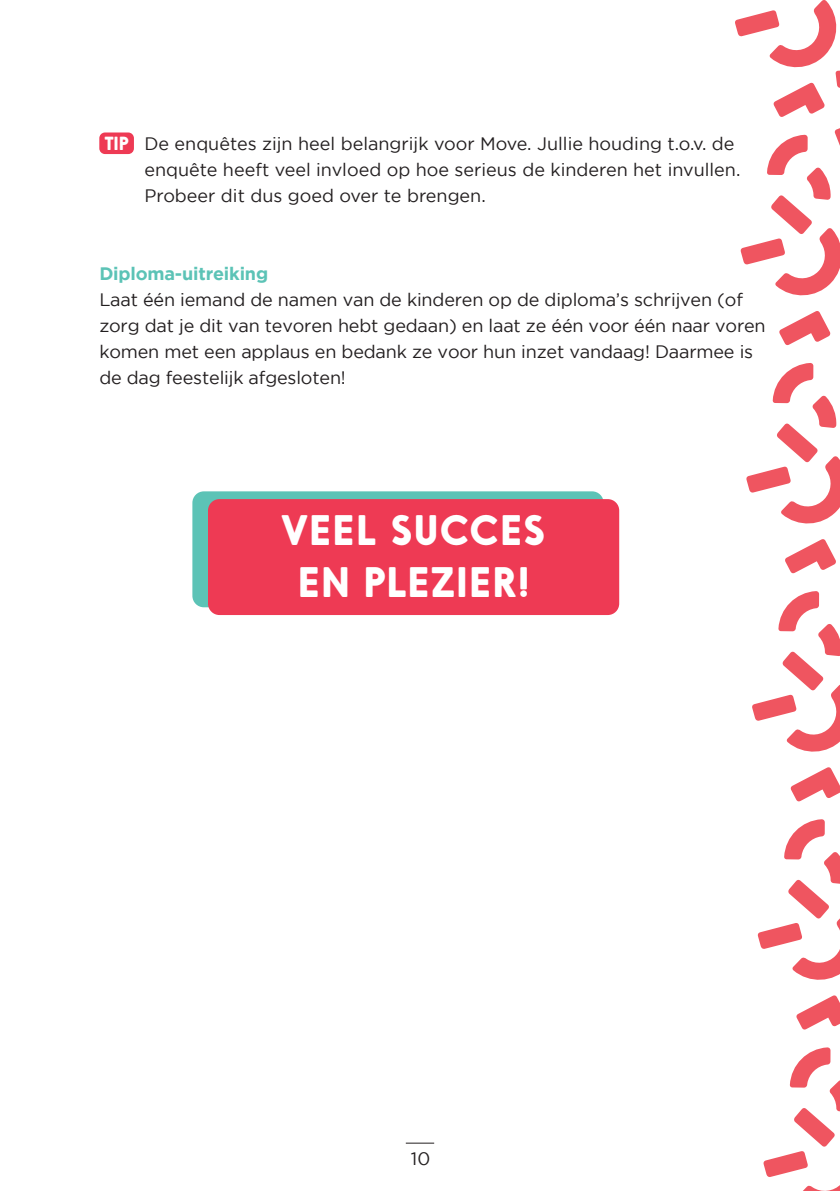
<style>
.page{position:relative;width:840px;height:1191px;background:#fff}
.page>*{position:absolute;margin:0;border:0;box-sizing:border-box;transform-origin:0 0}
.t1{font:700 40.4px/52px "Odudo Soft";letter-spacing:.045em;color:#fff;text-align:center}
.t2{font:18px/26px "Gotham";letter-spacing:-.01em;color:#231f20}
.t3{font:18px/26px "Gotham";color:#231f20}
.t4{font:700 18px "Gotham";letter-spacing:-.01em;color:#5cc3b6}
.s1{font-family:"Odudo Soft";font-weight:700;color:#fff}
</style>
<div class="page">
<svg style="left:405px;top:1142px;width:29px;height:1px"></svg>
<div style="left:99px;top:132px;width:35px;height:22px;background:#ee3a54;border-radius:6px"></div>
<div style="left:192px;top:491px;width:411px;height:116px;background:#5cc3b6;border-radius:11px"></div>
<div style="left:208px;top:499px;width:411px;height:116px;background:#ee3a54;border-radius:11px"></div>
<svg style="left:735px;top:0;width:104px;height:117px"></svg>
<svg style="left:779px;top:311px;width:51px;height:34px"></svg>
<svg style="left:740px;top:128px;width:99px;height:168px"></svg>
<svg style="left:785px;top:539px;width:50px;height:35px"></svg>
<svg style="left:746px;top:363px;width:93px;height:161px"></svg>
<svg style="left:790px;top:767px;width:49px;height:35px"></svg>
<svg style="left:752px;top:591px;width:87px;height:161px"></svg>
<svg style="left:796px;top:995px;width:43px;height:35px"></svg>
<svg style="left:757px;top:819px;width:82px;height:161px"></svg>
<svg style="left:763px;top:1047px;width:76px;height:144px"></svg>
<p class="t3" style="left:144px;top:130px;width:597px;text-indent:-40px"><span class="s1">TIP</span> De enquêtes zijn heel belangrijk voor Move. Jullie houding t.o.v. de enquête heeft veel invloed op hoe serieus de kinderen het invullen.<br>Probeer dit dus goed over te brengen.</p>
<p class="t4" style="left:99px;top:263px;width:170px">Diploma-uitreiking</p>
<p class="t2" style="left:99px;top:286px;width:667px">Laat één iemand de namen van de kinderen op de diploma’s schrijven (of zorg dat je dit van tevoren hebt gedaan) en laat ze één voor één naar voren komen met een applaus en bedank ze voor hun inzet vandaag! Daarmee is de dag feestelijk afgesloten!</p>
<h1 class="t1" style="left:264px;top:496px;width:266px">VEEL SUCCES<br>EN PLEZIER!</h1>
<h1 class="t1" style="left:280px;top:504px;width:266px">VEEL SUCCES<br>EN PLEZIER!</h1>
<p class="t2" style="left:413px;top:1144px;width:14px">11</p>
<p class="t3" style="left:410px;top:1144px;width:21px">10</p>
</div>
